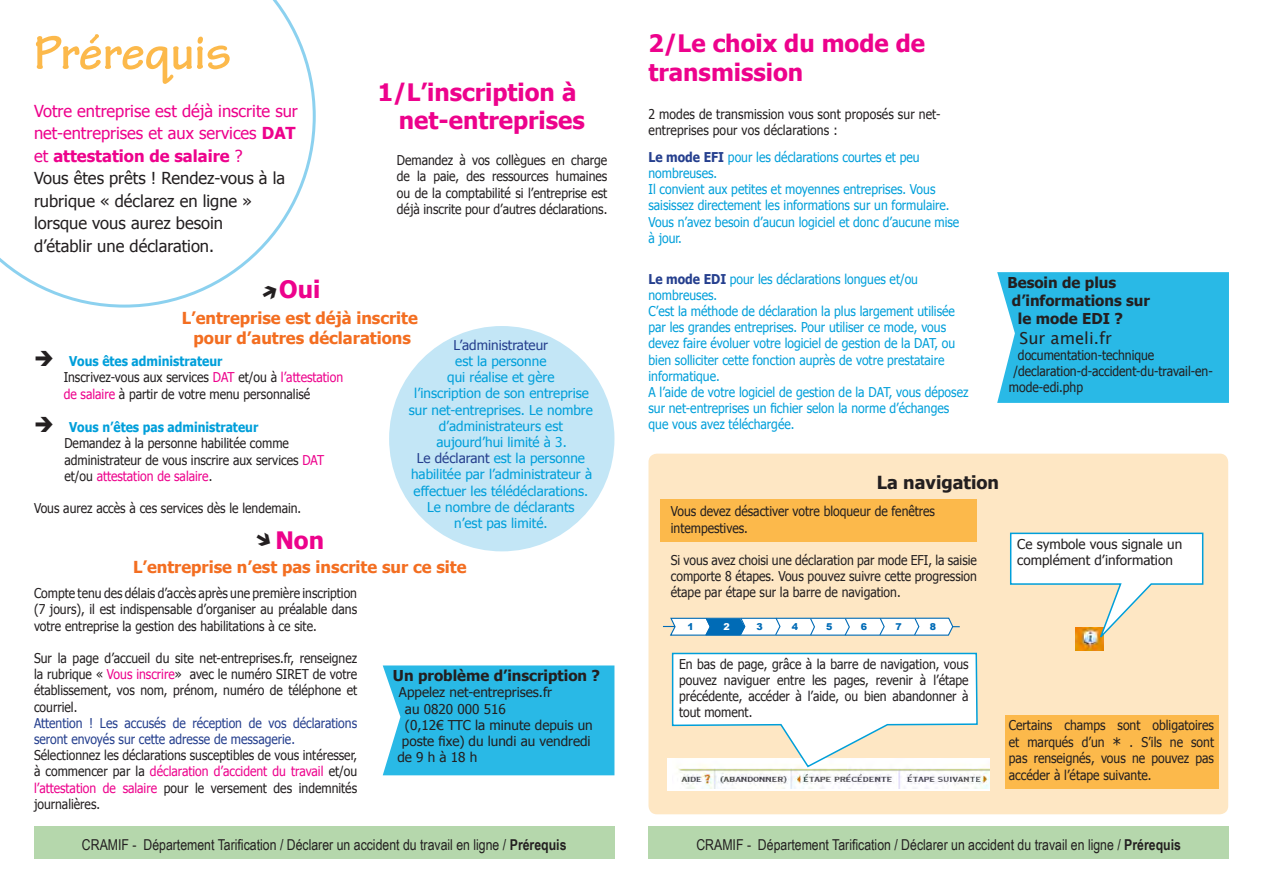
<style>
.page{position:relative;width:1263px;height:893px;background:#fff}
.page>*{position:absolute;margin:0;border:0;box-sizing:border-box;transform-origin:0 0}
.t1{font:700 51px "Tekton Pro";letter-spacing:-.005em;color:#fcb94b}
.t2{font:700 24px/28.8px "Tahoma";color:#ed028c}
.t3{font:700 18px "Tahoma";color:#231f20}
.t4{font:16.5px/22.5px "Tahoma";color:#231f20}
.t5{font:700 16.5px/19.8px "Tahoma";color:#f36e21;text-align:center}
.t6{font:16.5px "Lucida Sans Unicode";color:#231f20}
.t7{font:15px "Arial Narrow";color:#231f20}
.t8{font:700 15px "Tahoma";color:#231f20}
.t9{font:13.5px/16.2px "Tahoma";color:#231f20;text-align:justify;scale:.9 1}
.t10{font:13.5px/16.2px "Tahoma";color:#009fda;scale:.9 1}
.t11{font:13.5px/16.2px "Tahoma";color:#009fda;text-align:center}
.t12{font:13.5px/16.2px "Tahoma";color:#231f20}
.t13{font:13.5px/16.2px "Tahoma";color:#253f8e;scale:.9 1}
.t14{font:900 9.45px "Arial";color:#006bb6}
.t15{font:900 9.45px "Arial";color:#fff}
.s1{color:#ed028c}
.s2{font-weight:700;color:#ed028c}
.s3{color:#253f8e}
.s4{font-weight:700;color:#009fda}
.s5{font-weight:700;color:#253f8e}
.s6{font-size:18px}
.s7{font-weight:700}
</style>
<div class="page">
<div style="left:648px;top:454px;width:580px;height:360px;background:#fee7c4;border-radius:9px"></div>
<div style="left:1005px;top:715px;width:213px;height:74px;background:#fcb94b"></div>
<div style="left:661px;top:500px;width:316px;height:42px;background:#fcb94b"></div>
<div style="left:648px;top:826px;width:581px;height:33px;background:#b5d7ac"></div>
<div style="left:34px;top:826px;width:580px;height:33px;background:#b5d7ac"></div>
<svg style="left:0;top:0;width:316px;height:308px"></svg>
<div style="left:383px;top:665px;width:231px;height:110px;background:#29b9e6"></div>
<div style="left:997px;top:272px;width:232px;height:131px;background:#29b9e6"></div>
<img style="left:1075px;top:643px;width:28px;height:8px">
<svg style="left:663px;top:617px;width:297px;height:19px;background:#c1d8e7"></svg>
<svg style="left:1010px;top:532px;width:194px;height:111px"></svg>
<div style="left:668px;top:758px;width:322px;height:33px;background:#fff"></div>
<img style="left:678px;top:768px;width:312px;height:20px">
<div style="left:389px;top:326px;width:225px;height:225px;background:#c3e6f6;border-radius:50%"></div>
<svg style="left:671px;top:652px;width:307px;height:116px"></svg>
<svg style="left:260px;top:283px;width:19px;height:19px"></svg>
<p class="t1" style="left:34px;top:23px;width:199px">Prérequis</p>
<p class="t4" style="left:34px;top:99px;width:265px"><span class="s1">Votre entreprise est déjà inscrite sur net-entreprises et aux services</span> <span class="s2">DAT </span><span class="s1">et</span> <span class="s2">attestation de salaire</span> <span class="s1">?<br></span>Vous êtes prêts ! Rendez-vous à la rubrique « déclarez en ligne » lorsque vous aurez besoin<br>d’établir une déclaration.</p>
<p class="t2" style="left:279px;top:273px;width:43px">Oui</p>
<p class="t2" style="left:399px;top:76px;width:187px;text-indent:-21px">1/L’inscription à net-entreprises</p>
<p class="t9" style="left:397px;top:151px;width:235px">Demandez à vos collègues en charge de la paie, des ressources humaines ou de la comptabilité si l’entreprise est déjà inscrite pour d’autres déclarations.</p>
<p class="t5" style="left:182px;top:307px;width:238px">L’entreprise est déjà inscrite pour d’autres déclarations</p>
<p class="t11" style="left:409px;top:336px;width:185px"><span class="s3">L’administrateur<br></span>est la personne<br>qui réalise et gère<br>l’inscription de son entreprise sur net-entreprises. Le nombre d’administrateurs est aujourd’hui limité à 3.</p>
<p class="t11" style="left:411px;top:450px;width:183px"><span class="s3">Le déclarant</span> est la personne habilitée par l’administrateur à effectuer les télédéclarations.<br>Le nombre de déclarants<br>n’est pas limité.</p>
<p class="t9" style="left:64px;top:352px;width:312px;text-align:left;text-indent:-30px">➔ <span class="s4">Vous êtes administrateur<br></span>Inscrivez-vous aux services <span class="s1">DAT</span> et/ou à <span class="s1">l’attestation de salaire</span> à partir de votre menu personnalisé</p>
<p class="t9" style="left:64px;top:418px;width:290px;text-align:left;text-indent:-30px">➔ <span class="s4">Vous n’êtes pas administrateur<br></span>Demandez à la personne habilitée comme administrateur de vous inscrire aux services <span class="s1">DAT </span>et/ou <span class="s1">attestation de salaire</span>.</p>
<p class="t9" style="left:34px;top:500px;width:298px">Vous aurez accès à ces services dès le lendemain.</p>
<p class="t2" style="left:275px;top:524px;width:50px">Non</p>
<p class="t5" style="left:133px;top:556px;width:335px">L’entreprise n’est pas inscrite sur ce site</p>
<p class="t9" style="left:34px;top:584px;width:360px">Compte tenu des délais d’accès après une première inscription (7 jours), il est indispensable d’organiser au préalable dans votre entreprise la gestion des habilitations à ce site.</p>
<p class="t9" style="left:34px;top:649px;width:361px">Sur la page d’accueil du site net-entreprises.fr, renseignez la rubrique « <span class="s1">Vous inscrire</span>» avec le numéro SIRET de votre établissement, vos nom, prénom, numéro de téléphone et courriel.</p>
<p class="t13" style="left:34px;top:714px;width:360px">Attention ! Les accusés de réception de vos déclarations seront envoyés sur cette adresse de messagerie.</p>
<p class="t9" style="left:34px;top:746px;width:361px">Sélectionnez les déclarations susceptibles de vous intéresser, à commencer par la <span class="s1">déclaration d’accident du travail</span> et/ou <span class="s1">l’attestation de salaire</span> pour le versement des indemnités journalières.</p>
<p class="t8" style="left:393px;top:665px;width:209px">Un problème d’inscription ?</p>
<p class="t12" style="left:399px;top:684px;width:155px">Appelez net-entreprises.fr</p>
<p class="t12" style="left:405px;top:700px;width:103px">au 0820 000 516</p>
<p class="t12" style="left:405px;top:716px;width:189px">(0,12€ TTC la minute depuis un</p>
<p class="t12" style="left:402px;top:732px;width:190px">poste fixe) du lundi au vendredi</p>
<p class="t12" style="left:397px;top:748px;width:81px">de 9 h à 18 h</p>
<p class="t2" style="left:648px;top:28px;width:278px">2/Le choix du mode de transmission</p>
<p class="t9" style="left:648px;top:105px;width:326px">2 modes de transmission vous sont proposés sur net&shy;entreprises pour vos déclarations :</p>
<p class="t10" style="left:648px;top:148px;width:347px"><span class="s5">Le mode EFI</span> pour les déclarations courtes et peu nombreuses.<br>Il convient aux petites et moyennes entreprises. Vous saisissez directement les informations sur un formulaire.<br>Vous n’avez besoin d’aucun logiciel et donc d’aucune mise à jour.</p>
<p class="t10" style="left:648px;top:270px;width:301px"><span class="s5">Le mode EDI</span> pour les déclarations longues et/ou nombreuses.</p>
<p class="t10" style="left:648px;top:302px;width:342px">C’est la méthode de déclaration la plus largement utilisée par les grandes entreprises. Pour utiliser ce mode, vous devez faire évoluer votre logiciel de gestion de la DAT, ou bien solliciter cette fonction auprès de votre prestataire informatique.</p>
<p class="t10" style="left:648px;top:383px;width:357px">A l’aide de votre logiciel de gestion de la DAT, vous déposez sur net-entreprises un fichier selon la norme d’échanges que vous avez téléchargée.</p>
<p class="t8" style="left:1007px;top:272px;width:110px">Besoin de plus</p>
<p class="t8" style="left:1012px;top:290px;width:140px">d’informations sur</p>
<p class="t8" style="left:1018px;top:308px;width:106px">le mode EDI ?</p>
<p class="t6" style="left:1019px;top:325px;width:94px">Sur ameli.fr</p>
<p class="t9" style="left:1018px;top:346px;width:153px">documentation-technique</p>
<p class="t9" style="left:1009px;top:362px;width:228px;text-indent:4px">/declaration-d-accident-du-travail-en&shy;mode-edi.php</p>
<p class="t3" style="left:877px;top:470px;width:124px">La navigation</p>
<p class="t9" style="left:671px;top:503px;width:295px">Vous devez désactiver votre bloqueur de fenêtres intempestives.</p>
<p class="t9" style="left:671px;top:551px;width:342px">Si vous avez choisi une déclaration par mode EFI, la saisie comporte 8 étapes. Vous pouvez suivre cette progression étape par étape sur la barre de navigation.</p>
<p class="t14" style="left:687px;top:620px;width:8px">1</p>
<p class="t15" style="left:724px;top:620px;width:8px">2</p>
<p class="t14" style="left:756px;top:620px;width:8px">3</p>
<p class="t14" style="left:792px;top:620px;width:8px">4</p>
<p class="t14" style="left:826px;top:620px;width:8px">5</p>
<p class="t14" style="left:861px;top:620px;width:8px">6</p>
<p class="t14" style="left:895px;top:620px;width:8px">7</p>
<p class="t14" style="left:930px;top:620px;width:8px">8</p>
<p class="t9" style="left:679px;top:655px;width:323px">En bas de page, grâce à la barre de navigation, vous pouvez naviguer entre les pages, revenir à l’étape précédente, accéder à l’aide, ou bien abandonner à tout moment.</p>
<p class="t12" style="left:1017px;top:535px;width:167px">Ce symbole vous signale un complément d’information</p>
<p class="t9" style="left:1009px;top:716px;width:229px">Certains champs sont obligatoires et marqués d’un <span class="s6">*</span> . S’ils ne sont pas renseignés, vous ne pouvez pas accéder à l’étape suivante.</p>
<p class="t7" style="left:82px;top:833px;width:486px">CRAMIF - Département Tarification / Déclarer un accident du travail en ligne / <span class="s7">Prérequis</span></p>
<p class="t7" style="left:696px;top:833px;width:486px">CRAMIF - Département Tarification / Déclarer un accident du travail en ligne / <span class="s7">Prérequis</span></p>
</div>
